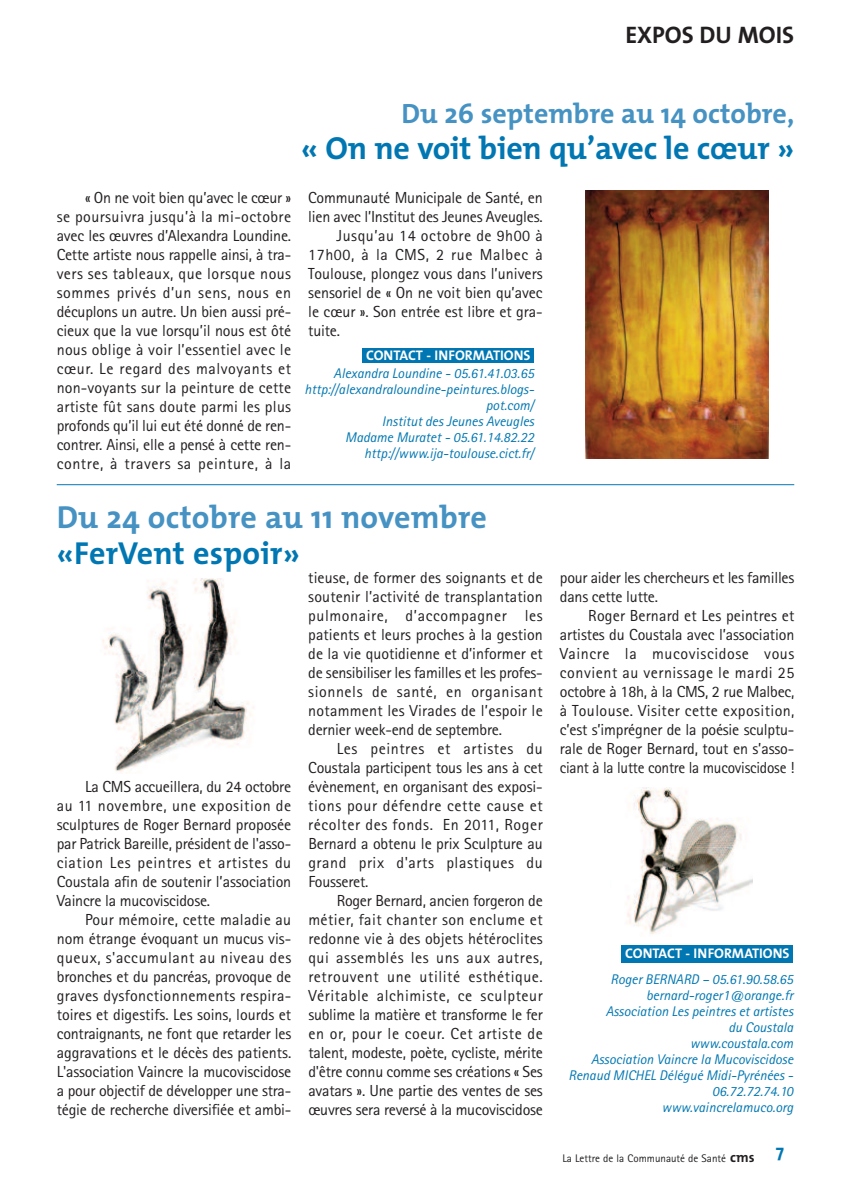
<style>
.page{position:relative;width:851px;height:1191px;background:#fff}
.page>*{position:absolute;margin:0;border:0;box-sizing:border-box;transform-origin:0 0}
.t1{font:700 32px "The Mix";letter-spacing:-.005em;color:#0077b2}
.t2{font:700 32px "The Mix";letter-spacing:.005em;color:#4592c3}
.t3{font:700 28px "The Mix";color:#4592c3}
.t4{font:700 24px "The Mix";color:#231f20}
.t5{font:700 18px "The Mix";color:#0077b2}
.t6{font:16px/19px "Rotis Sans Serif";letter-spacing:-.015em;color:#231f20;text-align:justify}
.t7{font:16px "Rotis Sans Serif";letter-spacing:.03em;color:#231f20}
.t8{font:16px "Rotis Sans Serif";letter-spacing:.035em;color:#231f20}
.t9{font:italic 14px/16px "Rotis Sans Serif";color:#0077b2;text-align:right}
.t10{font:700 14px "The Mix";color:#fff}
.t11{font:11px "Rotis Sans Serif";color:#231f20}
.s1{font-family:"The Mix";font-weight:700;font-size:14px}
</style>
<div class="page">
<div style="left:362px;top:348px;width:172px;height:14px;background:#0077b2"></div>
<div style="left:621px;top:945px;width:172px;height:17px;background:#0077b2"></div>
<img style="left:585px;top:190px;width:183px;height:268px">
<hr style="left:57px;top:484px;width:737px;height:1px;background:#0077b2">
<img style="left:102px;top:578px;width:152px;height:195px">
<img style="left:626px;top:788px;width:126px;height:146px">
<h3 class="t4" style="left:625px;top:27px;width:170px">EXPOS DU MOIS</h3>
<h2 class="t3" style="left:401px;top:104px;width:394px">Du 26 septembre au 14 octobre,</h2>
<h1 class="t1" style="left:301px;top:137px;width:494px">« On ne voit bien qu’avec le cœur »</h1>
<p class="t6" style="left:57px;top:190px;width:236px;text-indent:28px">« On ne voit bien qu’avec le cœur » se poursuivra jusqu’à la mi-octobre avec les œuvres d’Alexandra Loundine.<br>Cette artiste nous rappelle ainsi, à tra&shy;vers ses tableaux, que lorsque nous sommes privés d’un sens, nous en décuplons un autre. Un bien aussi pré&shy;cieux que la vue lorsqu’il nous est ôté nous oblige à voir l’essentiel avec le cœur. Le regard des malvoyants et non-voyants sur la peinture de cette artiste fût sans doute parmi les plus profonds qu’il lui eut été donné de ren&shy;contrer. Ainsi, elle a pensé à cette ren&shy;contre, à travers sa peinture, à la</p>
<p class="t6" style="left:308px;top:190px;width:236px">Communauté Municipale de Santé, en</p>
<p class="t6" style="left:308px;top:209px;width:236px">lien avec l’Institut des Jeunes Aveugles.</p>
<p class="t7" style="left:336px;top:230px;width:207px">Jusqu’au 14 octobre de 9h00 à</p>
<p class="t8" style="left:308px;top:249px;width:236px">17h00, à la CMS, 2 rue Malbec à</p>
<p class="t6" style="left:308px;top:266px;width:236px">Toulouse, plongez vous dans l’univers</p>
<p class="t6" style="left:308px;top:285px;width:236px">sensoriel de « On ne voit bien qu’avec</p>
<p class="t6" style="left:308px;top:304px;width:236px">le cœur ». Son entrée est libre et gra-</p>
<p class="t6" style="left:308px;top:323px;width:33px">tuite.</p>
<p class="t10" style="left:366px;top:350px;width:166px">CONTACT - INFORMATIONS</p>
<p class="t9" style="left:304px;top:366px;width:231px">Alexandra Loundine - 05.61.41.03.65 http://alexandraloundine-peintures.blogs&shy;pot.com/<br>Institut des Jeunes Aveugles<br>Madame Muratet - 05.61.14.82.22 http://www.ija-toulouse.cict.fr/</p>
<h1 class="t2" style="left:57px;top:506px;width:431px">Du 24 octobre au 11 novembre</h1>
<h1 class="t1" style="left:57px;top:542px;width:244px">«FerVent espoir»</h1>
<p class="t6" style="left:308px;top:570px;width:236px">tieuse, de former des soignants et de soutenir l’activité de transplantation pulmonaire, d’accompagner les patients et leurs proches à la gestion de la vie quotidienne et d’informer et de sensibiliser les familles et les profes&shy;sionnels de santé, en organisant notamment les Virades de l’espoir le dernier week-end de septembre.</p>
<p class="t6" style="left:308px;top:741px;width:236px;text-indent:28px">Les peintres et artistes du Coustala participent tous les ans à cet évènement, en organisant des exposi&shy;tions pour défendre cette cause et récolter des fonds. En 2011, Roger Bernard a obtenu le prix Sculpture au grand prix d'arts plastiques du Fousseret.</p>
<p class="t6" style="left:308px;top:893px;width:236px;text-indent:28px">Roger Bernard, ancien forgeron de métier, fait chanter son enclume et redonne vie à des objets hétéroclites qui assemblés les uns aux autres, retrouvent une utilité esthétique.<br>Véritable alchimiste, ce sculpteur sublime la matière et transforme le fer en or, pour le coeur. Cet artiste de talent, modeste, poète, cycliste, mérite d'être connu comme ses créations « Ses avatars ». Une partie des ventes de ses œuvres sera reversé à la mucoviscidose</p>
<p class="t6" style="left:57px;top:779px;width:236px;text-indent:28px">La CMS accueillera, du 24 octobre au 11 novembre, une exposition de sculptures de Roger Bernard proposée par Patrick Bareille, président de l'asso&shy;ciation Les peintres et artistes du Coustala afin de soutenir l’association Vaincre la mucoviscidose.</p>
<p class="t6" style="left:57px;top:912px;width:236px;text-indent:28px">Pour mémoire, cette maladie au nom étrange évoquant un mucus vis&shy;queux, s'accumulant au niveau des bronches et du pancréas, provoque de graves dysfonctionnements respira&shy;toires et digestifs. Les soins, lourds et contraignants, ne font que retarder les aggravations et le décès des patients.<br>L'association Vaincre la mucoviscidose a pour objectif de développer une stra&shy;tégie de recherche diversifiée et ambi-</p>
<p class="t6" style="left:560px;top:570px;width:236px">pour aider les chercheurs et les familles dans cette lutte.</p>
<p class="t6" style="left:559px;top:608px;width:236px;text-indent:28px">Roger Bernard et Les peintres et artistes du Coustala avec l’association Vaincre la mucoviscidose vous convient au vernissage le mardi 25 octobre à 18h, à la CMS, 2 rue Malbec, à Toulouse. Visiter cette exposition, c’est s’imprégner de la poésie sculptu&shy;rale de Roger Bernard, tout en s’asso&shy;ciant à la lutte contre la mucoviscidose !</p>
<p class="t10" style="left:625px;top:949px;width:166px">CONTACT - INFORMATIONS</p>
<p class="t9" style="left:568px;top:973px;width:226px">Roger BERNARD – 05.61.90.58.65 bernard-roger1@orange.fr<br>Association Les peintres et artistes<br>du Coustala<br>www.coustala.com<br>Association Vaincre la Mucoviscidose<br>Renaud MICHEL Délégué Midi-Pyrénées -<br>06.72.72.74.10<br>www.vaincrelamuco.org</p>
<p class="t11" style="left:562px;top:1154px;width:193px">La Lettre de la Communauté de Santé <span class="s1">cms</span></p>
<p class="t5" style="left:775px;top:1145px;width:10px">7</p>
</div>
